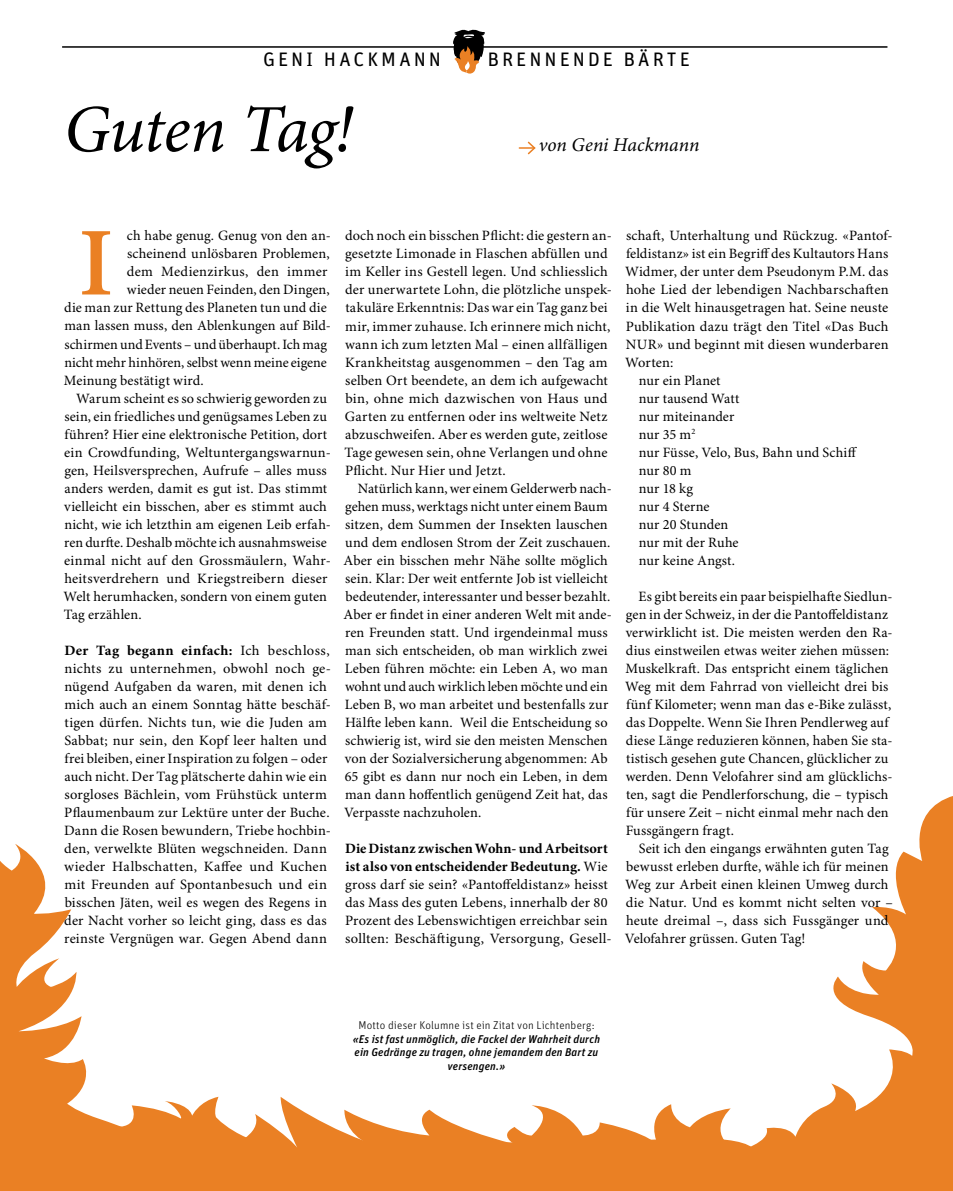
<style>
.page{position:relative;width:953px;height:1191px;background:#fff}
.page>*{position:absolute;margin:0;border:0;box-sizing:border-box;transform-origin:0 0}
.t1{font:600 97.35px "Minion Pro";color:#ea8024}
.t2{font:italic 67.5px "Minion Pro";letter-spacing:-.015em;color:#000}
.t3{font:19.5px "Unit OT";letter-spacing:.16em;color:#000}
.t4{font:italic 19.5px "Minion Pro";color:#000}
.t5{font:14.25px/18px "Minion Pro";letter-spacing:.01em;color:#000}
.t6{font:italic 500 11.25px/13.5px "Unit OT";letter-spacing:.015em;color:#000;text-align:center}
.t7{font:300 11.25px "Unit OT";letter-spacing:.015em;color:#000}
.s1{font-weight:700}
</style>
<div class="page">
<svg style="left:0;top:796px;width:952px;height:395px"></svg>
<hr style="left:62px;top:46px;width:825px;height:2px;background:#000">
<svg style="left:452px;top:29px;width:33px;height:45px"></svg>
<svg style="left:519px;top:141px;width:17px;height:14px"></svg>
<h3 class="t3" style="left:263px;top:47px;width:180px">GENI HACKMANN</h3>
<h3 class="t3" style="left:487px;top:47px;width:204px">BRENNENDE BÄRTE</h3>
<h2 class="t2" style="left:64px;top:89px;width:290px">Guten Tag!</h2>
<h3 class="t4" style="left:539px;top:133px;width:162px">von Geni Hackmann</h3>
<h1 class="t1" style="left:78px;top:205px;width:37px">I</h1>
<p class="t5" style="left:127px;top:227px;width:205px">ch habe genug. Genug von den an-</p>
<p class="t5" style="left:127px;top:245px;width:204px">scheinend unlösbaren Problemen,</p>
<p class="t5" style="left:127px;top:263px;width:202px">dem Medienzirkus, den immer</p>
<p class="t5" style="left:127px;top:281px;width:204px">wieder neuen Feinden, den Dingen,</p>
<p class="t5" style="left:64px;top:299px;width:264px">die man zur Rettung des Planeten tun und die</p>
<p class="t5" style="left:64px;top:317px;width:268px">man lassen muss, den Ablenkungen auf Bild-</p>
<p class="t5" style="left:64px;top:335px;width:264px">schirmen und Events – und überhaupt. Ich mag</p>
<p class="t5" style="left:64px;top:353px;width:264px">nicht mehr hinhören, selbst wenn meine eigene</p>
<p class="t5" style="left:64px;top:371px;width:141px">Meinung bestätigt wird.</p>
<p class="t5" style="left:76px;top:389px;width:252px">Warum scheint es so schwierig geworden zu</p>
<p class="t5" style="left:64px;top:407px;width:264px">sein, ein friedliches und genügsames Leben zu</p>
<p class="t5" style="left:64px;top:425px;width:264px">führen? Hier eine elektronische Petition, dort</p>
<p class="t5" style="left:64px;top:443px;width:268px">ein Crowdfunding, Weltuntergangswarnun-</p>
<p class="t5" style="left:64px;top:461px;width:264px">gen, Heilsversprechen, Aufrufe – alles muss</p>
<p class="t5" style="left:64px;top:479px;width:264px">anders werden, damit es gut ist. Das stimmt</p>
<p class="t5" style="left:64px;top:497px;width:264px">vielleicht ein bisschen, aber es stimmt auch</p>
<p class="t5" style="left:64px;top:515px;width:268px">nicht, wie ich letzthin am eigenen Leib erfah-</p>
<p class="t5" style="left:64px;top:533px;width:264px">ren durfte. Deshalb möchte ich ausnahmsweise</p>
<p class="t5" style="left:64px;top:551px;width:268px">einmal nicht auf den Grossmäulern, Wahr-</p>
<p class="t5" style="left:65px;top:569px;width:264px">heitsverdrehern und Kriegstreibern dieser</p>
<p class="t5" style="left:63px;top:587px;width:265px">Welt herumhacken, sondern von einem guten</p>
<p class="t5" style="left:64px;top:605px;width:79px">Tag erzählen.</p>
<p class="t5" style="left:64px;top:641px;width:268px"><span class="s1">Der Tag begann einfach:</span> Ich beschloss, nichts zu unternehmen, obwohl noch ge&shy;nügend Aufgaben da waren, mit denen ich mich auch an einem Sonntag hätte beschäf&shy;tigen dürfen. Nichts tun, wie die Juden am Sabbat; nur sein, den Kopf leer halten und frei bleiben, einer Inspiration zu folgen – oder auch nicht. Der Tag plätscherte dahin wie ein sorgloses Bächlein, vom Frühstück unterm Pflaumenbaum zur Lektüre unter der Buche.<br>Dann die Rosen bewundern, Triebe hochbin&shy;den, verwelkte Blüten wegschneiden. Dann wieder Halbschatten, Kaffee und Kuchen mit Freunden auf Spontanbesuch und ein bisschen Jäten, weil es wegen des Regens in der Nacht vorher so leicht ging, dass es das reinste Vergnügen war. Gegen Abend dann</p>
<p class="t5" style="left:344px;top:227px;width:269px">doch noch ein bisschen Pflicht: die gestern an&shy;gesetzte Limonade in Flaschen abfüllen und im Keller ins Gestell legen. Und schliesslich der unerwartete Lohn, die plötzliche unspek&shy;takuläre Erkenntnis: Das war ein Tag ganz bei mir, immer zuhause. Ich erinnere mich nicht, wann ich zum letzten Mal – einen allfälligen Krankheitstag ausgenommen – den Tag am selben Ort beendete, an dem ich aufgewacht bin, ohne mich dazwischen von Haus und Garten zu entfernen oder ins weltweite Netz abzuschweifen. Aber es werden gute, zeitlose Tage gewesen sein, ohne Verlangen und ohne Pflicht. Nur Hier und Jetzt.</p>
<p class="t5" style="left:343px;top:479px;width:270px;text-indent:14px">Natürlich kann, wer einem Gelderwerb nach&shy;gehen muss, werktags nicht unter einem Baum sitzen, dem Summen der Insekten lauschen und dem endlosen Strom der Zeit zuschauen.<br>Aber ein bisschen mehr Nähe sollte möglich sein. Klar: Der weit entfernte Job ist vielleicht bedeutender, interessanter und besser bezahlt.<br>Aber er findet in einer anderen Welt mit ande&shy;ren Freunden statt. Und irgendeinmal muss man sich entscheiden, ob man wirklich zwei Leben führen möchte: ein Leben A, wo man wohnt und auch wirklich leben möchte und ein Leben B, wo man arbeitet und bestenfalls zur Hälfte leben kann. Weil die Entscheidung so schwierig ist, wird sie den meisten Menschen von der Sozialversicherung abgenommen: Ab 65 gibt es dann nur noch ein Leben, in dem man dann hoffentlich genügend Zeit hat, das Verpasste nachzuholen.</p>
<p class="t5" style="left:345px;top:839px;width:268px"><span class="s1">Die Distanz zwischen Wohn- und Arbeitsort ist also von entscheidender Bedeutung.</span> Wie gross darf sie sein? «Pantoffeldistanz» heisst das Mass des guten Lebens, innerhalb der 80<br>Prozent des Lebenswichtigen erreichbar sein sollten: Beschäftigung, Versorgung, Gesell-</p>
<p class="t5" style="left:626px;top:227px;width:268px">schaft, Unterhaltung und Rückzug. «Pantof-</p>
<p class="t5" style="left:626px;top:245px;width:264px">feldistanz» ist ein Begriff des Kultautors Hans</p>
<p class="t5" style="left:625px;top:263px;width:265px">Widmer, der unter dem Pseudonym P.M. das</p>
<p class="t5" style="left:626px;top:281px;width:264px">hohe Lied der lebendigen Nachbarschaften</p>
<p class="t5" style="left:626px;top:299px;width:264px">in die Welt hinausgetragen hat. Seine neuste</p>
<p class="t5" style="left:625px;top:317px;width:264px">Publikation dazu trägt den Titel «Das Buch</p>
<p class="t5" style="left:626px;top:335px;width:264px">NUR» und beginnt mit diesen wunderbaren</p>
<p class="t5" style="left:625px;top:353px;width:50px">Worten:</p>
<p class="t5" style="left:638px;top:371px;width:83px">nur ein Planet</p>
<p class="t5" style="left:638px;top:389px;width:102px">nur tausend Watt</p>
<p class="t5" style="left:638px;top:407px;width:97px">nur miteinander</p>
<p class="t5" style="left:638px;top:425px;width:58px">nur 35 m<sup>2</sup></p>
<p class="t5" style="left:638px;top:443px;width:220px">nur Füsse, Velo, Bus, Bahn und Schiff</p>
<p class="t5" style="left:638px;top:461px;width:54px">nur 80 m</p>
<p class="t5" style="left:638px;top:479px;width:56px">nur 18 kg</p>
<p class="t5" style="left:638px;top:497px;width:72px">nur 4 Sterne</p>
<p class="t5" style="left:638px;top:515px;width:91px">nur 20 Stunden</p>
<p class="t5" style="left:638px;top:533px;width:101px">nur mit der Ruhe</p>
<p class="t5" style="left:638px;top:551px;width:98px">nur keine Angst.</p>
<p class="t5" style="left:625px;top:587px;width:269px;text-indent:13px">Es gibt bereits ein paar beispielhafte Siedlun&shy;gen in der Schweiz, in der die Pantoffeldistanz verwirklicht ist. Die meisten werden den Ra&shy;dius einstweilen etwas weiter ziehen müssen:<br>Muskelkraft. Das entspricht einem täglichen Weg mit dem Fahrrad von vielleicht drei bis fünf Kilometer; wenn man das e-Bike zulässt, das Doppelte. Wenn Sie Ihren Pendlerweg auf diese Länge reduzieren können, haben Sie sta&shy;tistisch gesehen gute Chancen, glücklicher zu werden. Denn Velofahrer sind am glücklichs&shy;ten, sagt die Pendlerforschung, die – typisch für unsere Zeit – nicht einmal mehr nach den Fussgängern fragt.</p>
<p class="t5" style="left:624px;top:839px;width:269px;text-indent:14px">Seit ich den eingangs erwähnten guten Tag bewusst erleben durfte, wähle ich für meinen Weg zur Arbeit einen kleinen Umweg durch die Natur. Und es kommt nicht selten vor – heute dreimal –, dass sich Fussgänger und Velofahrer grüssen. Guten Tag!</p>
<p class="t7" style="left:358px;top:1018px;width:238px">Motto dieser Kolumne ist ein Zitat von Lichtenberg:</p>
<p class="t6" style="left:353px;top:1032px;width:249px">«Es ist fast unmöglich, die Fackel der Wahrheit durch ein Gedränge zu tragen, ohne jemandem den Bart zu versengen.»</p>
</div>
